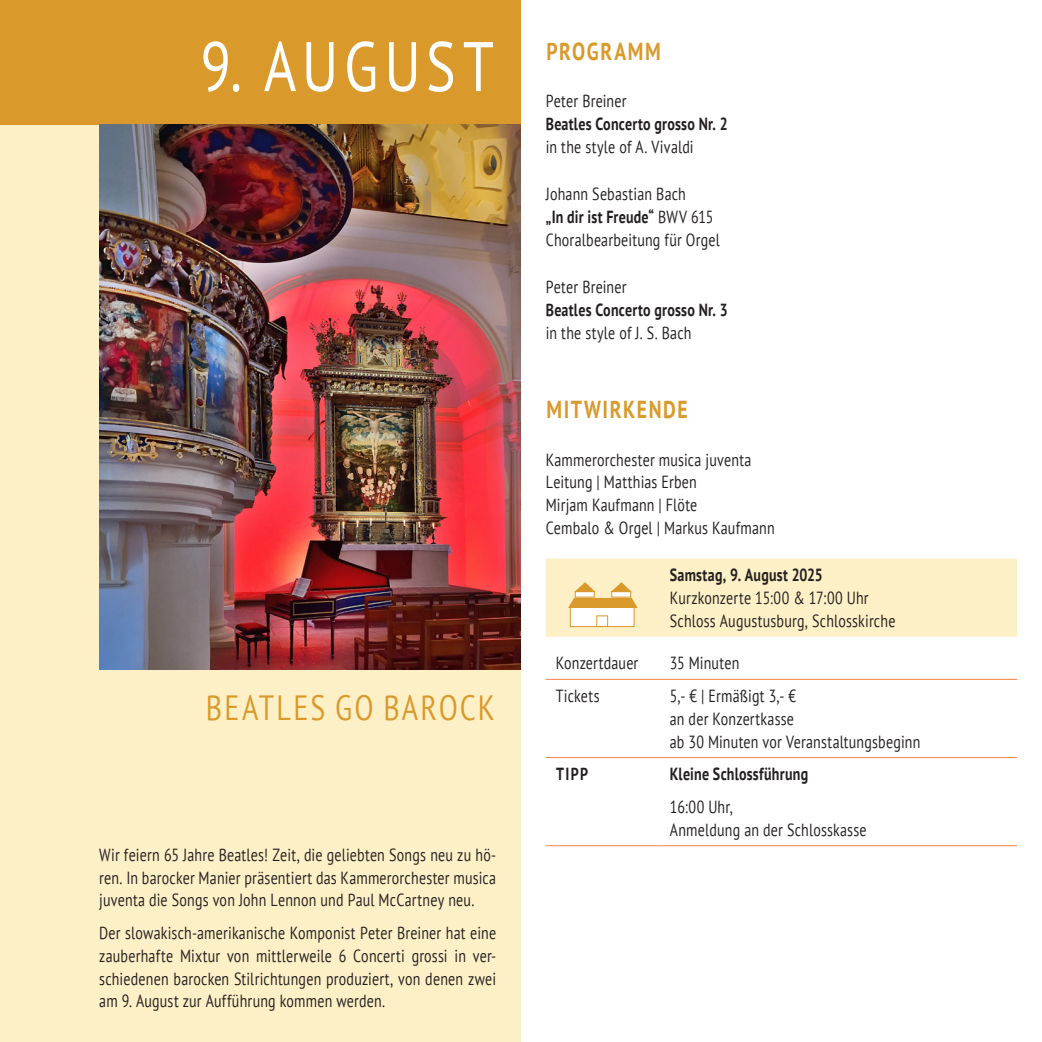
<style>
.page{position:relative;width:1042px;height:1042px;background:#fff}
.page>*{position:absolute;margin:0;border:0;box-sizing:border-box;transform-origin:0 0}
.t1{font:70px "PT Sans";letter-spacing:.105em;color:#fff;scale:.8 1}
.Konzert{font:35px "PT Sans";letter-spacing:.075em;color:#d9992b;scale:.8 1}
.subline_programm_rechte_seite{font:700 24.5px "PT Sans";letter-spacing:.08em;color:#d9992b;scale:.8 1}
.copytext_block{font:17.5px/22.8px "PT Sans";letter-spacing:.015em;color:#231f20;text-align:justify;scale:.8 1}
.copytext_programm{font:17.5px/22.8px "PT Sans";letter-spacing:.015em;color:#231f20;scale:.8 1}
.copytext_links{font:17.5px/22.8px "PT Sans";letter-spacing:.015em;color:#231f20;scale:.8 1}
.copytext_rechts{font:17.5px/22.8px "PT Sans";letter-spacing:.015em;color:#231f20;scale:.8 1}
.veranstaltungsdetails{font:17.5px/22.8px "PT Sans";letter-spacing:.015em;color:#231f20;scale:.8 1}
.copytext_links-2{font:700 17.5px "PT Sans";letter-spacing:.02em;color:#231f20;scale:.8 1}
.s1{font-weight:700}
</style>
<div class="page">
<div style="left:0;top:0;width:521px;height:1042px;background:#fef0c6"></div>
<div style="left:0;top:0;width:521px;height:124px;background:#d9992b"></div>
<img style="left:99px;top:124px;width:422px;height:546px">
<hr style="left:546px;top:679px;width:114px;height:1px;background:#f58345">
<hr style="left:660px;top:679px;width:357px;height:1px;background:#f58345">
<hr style="left:546px;top:757px;width:114px;height:1px;background:#f58345">
<hr style="left:546px;top:845px;width:114px;height:1px;background:#f58345">
<hr style="left:660px;top:757px;width:357px;height:1px;background:#f58345">
<hr style="left:660px;top:845px;width:357px;height:1px;background:#f58345">
<svg style="left:546px;top:558px;width:471px;height:79px;background:#fdeec4"></svg>
<div style="left:596px;top:615px;width:12px;height:12px;background:#fff;border:1px solid #d9992b"></div>
<p class="t1" style="left:200px;top:22px;width:368px">9. AUGUST</p>
<p class="subline_programm_rechte_seite" style="left:546px;top:35px;width:144px">PROGRAMM</p>
<p class="copytext_programm" style="left:546px;top:89px;width:229px">Peter Breiner<br><span class="s1">Beatles Concerto grosso Nr. 2 </span>in the style of A. Vivaldi</p>
<p class="copytext_programm" style="left:546px;top:182px;width:219px">Johann Sebastian Bach<br><span class="s1">„In dir ist Freude“</span> BWV 615<br>Choralbearbeitung für Orgel</p>
<p class="copytext_programm" style="left:546px;top:275px;width:229px">Peter Breiner<br><span class="s1">Beatles Concerto grosso Nr. 3 </span>in the style of J. S. Bach</p>
<p class="Konzert" style="left:206px;top:685px;width:363px">BEATLES GO BAROCK</p>
<p class="copytext_block" style="left:99px;top:843px;width:498px">Wir feiern 65 Jahre Beatles! Zeit, die geliebten Songs neu zu hö&shy;ren. In barocker Manier präsentiert das Kammerorchester musica juventa die Songs von John Lennon und Paul McCartney neu.</p>
<p class="copytext_block" style="left:99px;top:921px;width:498px">Der slowakisch-amerikanische Komponist Peter Breiner hat eine zauberhafte Mixtur von mittlerweile 6 Concerti grossi in ver&shy;schiedenen barocken Stilrichtungen produziert, von denen zwei am 9. August zur Aufführung kommen werden.</p>
<p class="subline_programm_rechte_seite" style="left:546px;top:393px;width:178px">MITWIRKENDE</p>
<p class="copytext_rechts" style="left:546px;top:447px;width:288px">Kammerorchester musica juventa<br>Leitung | Matthias Erben<br>Mirjam Kaufmann | Flöte<br>Cembalo &amp; Orgel | Markus Kaufmann</p>
<p class="veranstaltungsdetails" style="left:670px;top:563px;width:284px"><span class="s1">Samstag, 9. August 2025<br></span>Kurzkonzerte 15:00 &amp; 17:00 Uhr<br>Schloss Augustusburg, Schlosskirche</p>
<p class="copytext_links" style="left:556px;top:651px;width:105px">Konzertdauer</p>
<p class="copytext_links" style="left:670px;top:651px;width:88px">35 Minuten</p>
<p class="copytext_links" style="left:556px;top:684px;width:56px">Tickets</p>
<p class="copytext_links" style="left:670px;top:684px;width:315px">5,- € | Ermäßigt 3,- €<br>an der Konzertkasse<br>ab 30 Minuten vor Veranstaltungsbeginn</p>
<p class="copytext_links-2" style="left:556px;top:762px;width:41px">TIPP</p>
<p class="copytext_links-2" style="left:670px;top:762px;width:174px">Kleine Schlossführung</p>
<p class="copytext_links" style="left:670px;top:795px;width:247px">16:00 Uhr,<br>Anmeldung an der Schlosskasse</p>
</div>
